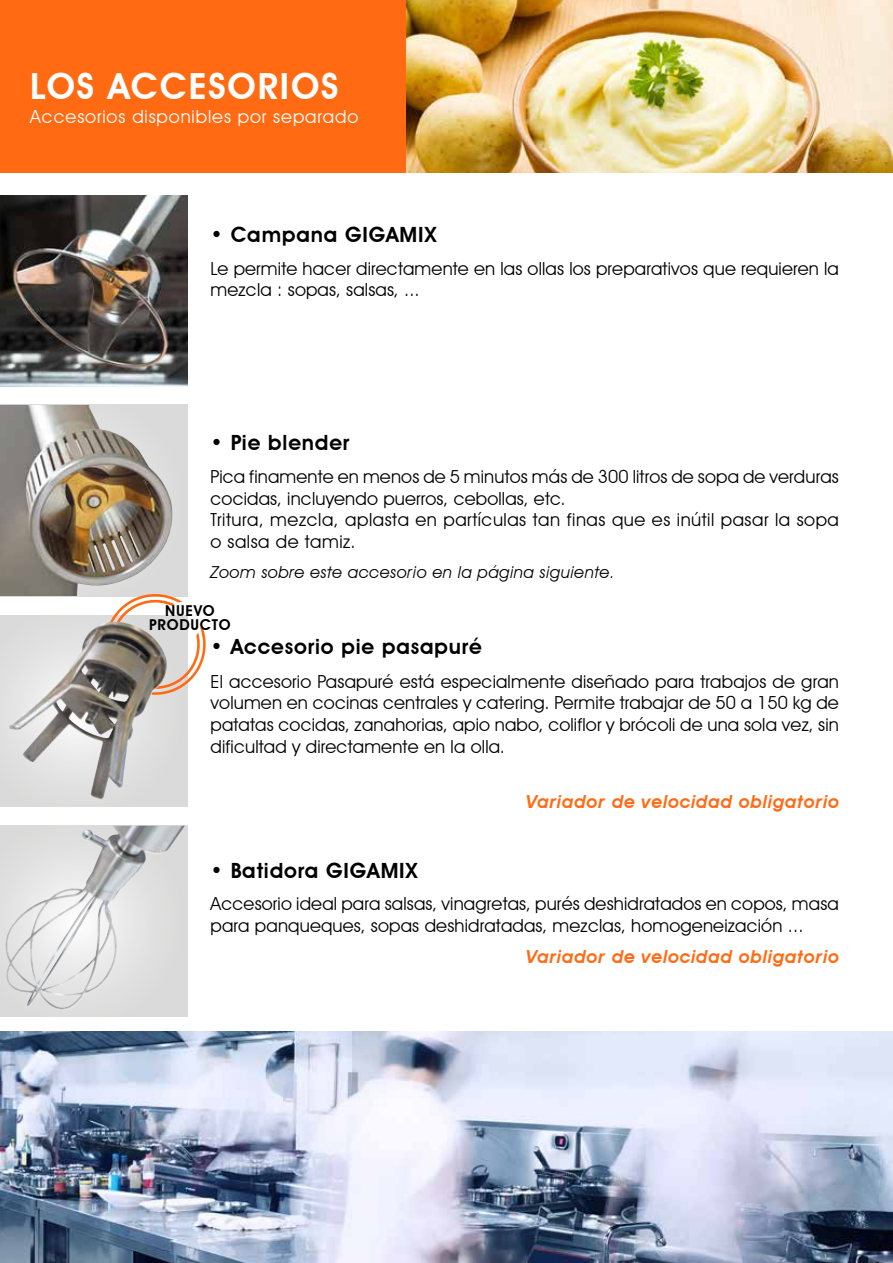
<style>
.page{position:relative;width:893px;height:1263px;background:#fff}
.page>*{position:absolute;margin:0;border:0;box-sizing:border-box;transform-origin:0 0}
.t1{font:600 36px "Avant Garde IT Cby BT";letter-spacing:.05em;color:#fff}
.t2{font:600 21px "Avant Garde IT Cby BT";letter-spacing:.04em;color:#000}
.t3{font:18px/21.6px "Avant Garde IT Cby BT";letter-spacing:.01em;color:#000}
.t4{font:italic 600 18px "Avant Garde IT Cby BT";letter-spacing:.04em;color:#ff6a13}
.t5{font:18px "Avant Garde IT Cby BT";letter-spacing:.05em;color:#fff}
.t6{font:italic 16.5px "Avant Garde IT Cby BT";letter-spacing:.03em;color:#000}
.t7{font:600 15px/13.5px "Avant Garde IT Cby BT";letter-spacing:.05em;color:#000;text-align:center}
</style>
<div class="page">
<img style="left:405px;top:0;width:488px;height:172px">
<div style="left:0;top:0;width:405px;height:172px;background:#ff6a13"></div>
<img style="left:0;top:196px;width:187px;height:191px">
<div style="left:0;top:826px;width:187px;height:191px;background:#dbdbdb"></div>
<img style="left:6px;top:826px;width:179px;height:184px">
<div style="left:0;top:405px;width:187px;height:191px;background:#dadada"></div>
<img style="left:0;top:405px;width:173px;height:191px">
<div style="left:0;top:615px;width:187px;height:191px;background:#dbdbdb"></div>
<svg style="left:105px;top:594px;width:101px;height:101px"></svg>
<img style="left:9px;top:622px;width:161px;height:177px">
<img style="left:0;top:1031px;width:893px;height:232px">
<h1 class="t1" style="left:30px;top:64px;width:310px">LOS ACCESORIOS</h1>
<p class="t5" style="left:30px;top:105px;width:329px">Accesorios disponibles por separado</p>
<p class="t2" style="left:210px;top:222px;width:228px">• Campana GIGAMIX</p>
<p class="t3" style="left:210px;top:258px;width:630px">Le permite hacer directamente en las ollas los preparativos que requieren la mezcla : sopas, salsas, ...</p>
<p class="t2" style="left:210px;top:430px;width:140px">• Pie blender</p>
<p class="t3" style="left:210px;top:466px;width:630px">Pica finamente en menos de 5 minutos más de 300 litros de sopa de verduras cocidas, incluyendo puerros, cebollas, etc.<br>Tritura, mezcla, aplasta en partículas tan finas que es inútil pasar la sopa o salsa de tamiz.</p>
<p class="t6" style="left:210px;top:562px;width:406px">Zoom sobre este accesorio en la página siguiente.</p>
<p class="t7" style="left:149px;top:604px;width:83px">NUEVO<br>PRODUCTO</p>
<p class="t2" style="left:210px;top:634px;width:273px">• Accesorio pie pasapuré</p>
<p class="t3" style="left:210px;top:670px;width:630px;text-align:justify">El accesorio Pasapuré está especialmente diseñado para trabajos de gran volumen en cocinas centrales y catering. Permite trabajar de 50 a 150 kg de patatas cocidas, zanahorias, apio nabo, coliflor y brócoli de una sola vez, sin dificultad y directamente en la olla.</p>
<p class="t4" style="left:527px;top:791px;width:314px">Variador de velocidad obligatorio</p>
<p class="t2" style="left:210px;top:857px;width:209px">• Batidora GIGAMIX</p>
<p class="t3" style="left:210px;top:893px;width:630px">Accesorio ideal para salsas, vinagretas, purés deshidratados en copos, masa para panqueques, sopas deshidratadas, mezclas, homogeneización ...</p>
<p class="t4" style="left:527px;top:946px;width:314px">Variador de velocidad obligatorio</p>
</div>
